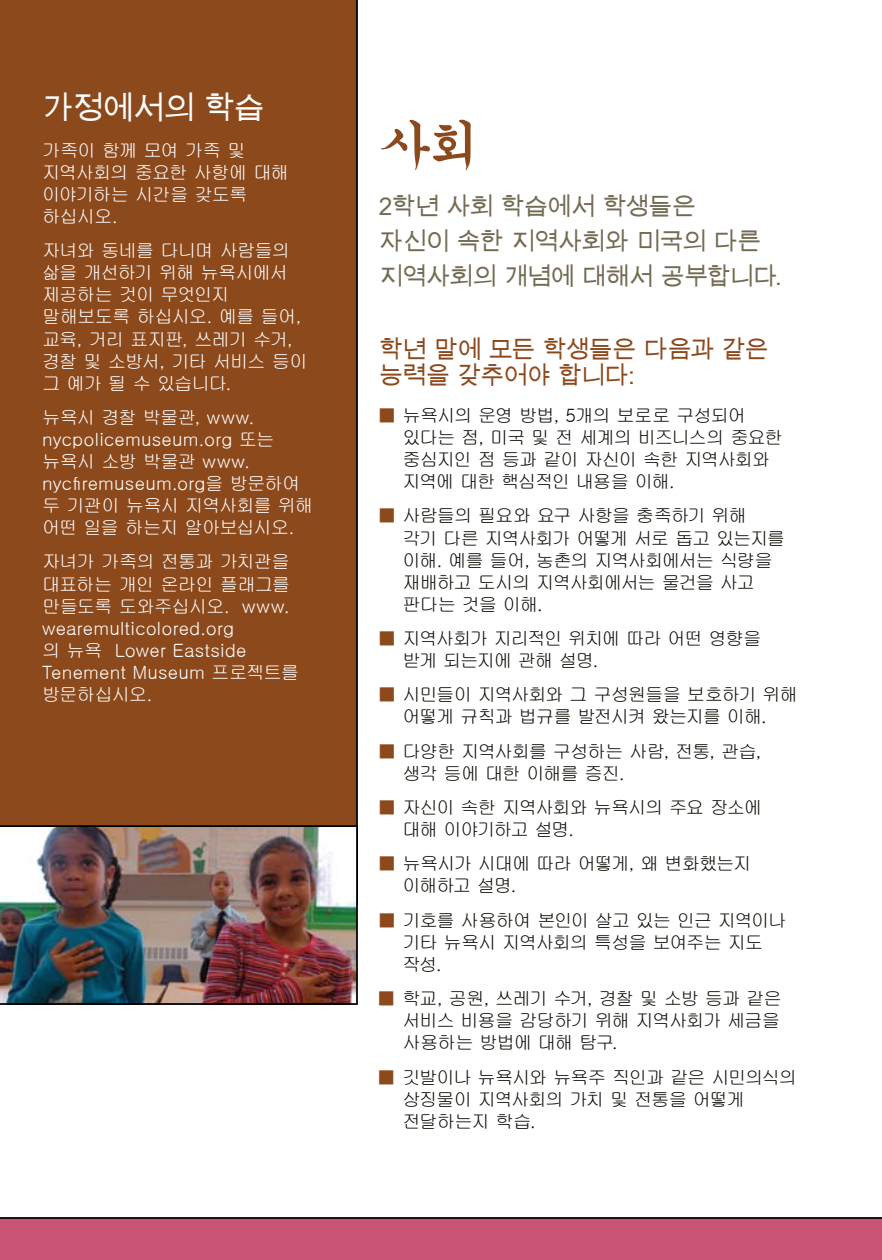
<style>
.page{position:relative;width:882px;height:1260px;background:#fff}
.page>*{position:absolute;margin:0;border:0;box-sizing:border-box;transform-origin:0 0}
.t1{font:52.5px "Gungsuh";color:#8c491c}
.t2{font:31.5px "Arial Unicode MS";letter-spacing:-.035em;color:#fff}
.t3{font:24.5px/35px "Arial Unicode MS";letter-spacing:-.04em;color:#746b54}
.t4{font:24.5px/26.2px "Arial Unicode MS";letter-spacing:-.045em;color:#8c491c}
.t5{font:18.38px/22.1px "Gulim";letter-spacing:-.08em;color:#100e07}
.t6{font:18.38px/22.1px "Gulim";letter-spacing:-.065em;color:#fff}
.t7{font:18.38px/22.1px "Gulim";letter-spacing:-.01em;color:#fff}
.t8{font:18.38px/22.1px "Gulim";letter-spacing:-.02em;color:#fff}
.s1{color:#8c491c}
</style>
<div class="page">
<div style="left:0;top:0;width:358px;height:825px;background:#8c491c"></div>
<img style="left:0;top:825px;width:358px;height:180px">
<div style="left:0;top:1217px;width:882px;height:43px;background:#c85375"></div>
<h2 class="t2" style="left:42px;top:85px;width:225px">가정에서의 학습</h2>
<p class="t6" style="left:42px;top:139px;width:249px">가족이 함께 모여 가족 및 지역사회의 중요한 사항에 대해 이야기하는 시간을 갖도록 하십시오.</p>
<p class="t6" style="left:42px;top:240px;width:267px">자녀와 동네를 다니며 사람들의 삶을 개선하기 위해 뉴욕시에서 제공하는 것이 무엇인지 말해보도록 하십시오. 예를 들어, 교육, 거리 표지판, 쓰레기 수거, 경찰 및 소방서, 기타 서비스 등이 그 예가 될 수 있습니다.</p>
<p class="t8" style="left:42px;top:406px;width:273px">뉴욕시 경찰 박물관, www. nycpolicemuseum.org 또는 뉴욕시 소방 박물관 www. nycfiremuseum.org을 방문하여 두 기관이 뉴욕시 지역사회를 위해 어떤 일을 하는지 알아보십시오.</p>
<p class="t7" style="left:42px;top:551px;width:259px">자녀가 가족의 전통과 가치관을 대표하는 개인 온라인 플래그를 만들도록 도와주십시오. www. wearemulticolored.org<br>의 뉴욕 Lower Eastside<br>Tenement Museum 프로젝트를 방문하십시오.</p>
<h1 class="t1" style="left:379px;top:119px;width:104px">사회</h1>
<h3 class="t3" style="left:379px;top:188px;width:405px">2학년 사회 학습에서 학생들은<br>자신이 속한 지역사회와 미국의 다른 지역사회의 개념에 대해서 공부합니다.</h3>
<h3 class="t4" style="left:379px;top:336px;width:392px">학년 말에 모든 학생들은 다음과 같은 능력을 갖추어야 합니다:</h3>
<p class="t5" style="left:403px;top:404px;width:382px;text-indent:-24px"><span class="s1">■</span> 뉴욕시의 운영 방법, 5개의 보로로 구성되어 있다는 점, 미국 및 전 세계의 비즈니스의 중요한 중심지인 점 등과 같이 자신이 속한 지역사회와 지역에 대한 핵심적인 내용을 이해.</p>
<p class="t5" style="left:403px;top:505px;width:384px;text-indent:-24px"><span class="s1">■</span> 사람들의 필요와 요구 사항을 충족하기 위해 각기 다른 지역사회가 어떻게 서로 돕고 있는지를 이해. 예를 들어, 농촌의 지역사회에서는 식량을 재배하고 도시의 지역사회에서는 물건을 사고 판다는 것을 이해.</p>
<p class="t5" style="left:403px;top:627px;width:361px;text-indent:-24px"><span class="s1">■</span> 지역사회가 지리적인 위치에 따라 어떤 영향을 받게 되는지에 관해 설명.</p>
<p class="t5" style="left:379px;top:684px;width:420px;text-align:center"><span class="s1">■</span> 시민들이 지역사회와 그 구성원들을 보호하기 위해 어떻게 규칙과 법규를 발전시켜 왔는지를 이해.</p>
<p class="t5" style="left:403px;top:740px;width:361px;text-indent:-24px"><span class="s1">■</span> 다양한 지역사회를 구성하는 사람, 전통, 관습, 생각 등에 대한 이해를 증진.</p>
<p class="t5" style="left:403px;top:796px;width:361px;text-indent:-24px"><span class="s1">■</span> 자신이 속한 지역사회와 뉴욕시의 주요 장소에 대해 이야기하고 설명.</p>
<p class="t5" style="left:403px;top:853px;width:350px;text-indent:-24px"><span class="s1">■</span> 뉴욕시가 시대에 따라 어떻게, 왜 변화했는지 이해하고 설명.</p>
<p class="t5" style="left:403px;top:909px;width:386px;text-indent:-24px"><span class="s1">■</span> 기호를 사용하여 본인이 살고 있는 인근 지역이나 기타 뉴욕시 지역사회의 특성을 보여주는 지도 작성.</p>
<p class="t5" style="left:403px;top:988px;width:381px;text-align:justify;text-indent:-25px"><span class="s1">■</span> 학교, 공원, 쓰레기 수거, 경찰 및 소방 등과 같은 서비스 비용을 감당하기 위해 지역사회가 세금을 사용하는 방법에 대해 탐구.</p>
<p class="t5" style="left:403px;top:1066px;width:396px;text-indent:-25px"><span class="s1">■</span> 깃발이나 뉴욕시와 뉴욕주 직인과 같은 시민의식의 상징물이 지역사회의 가치 및 전통을 어떻게 전달하는지 학습.</p>
</div>
